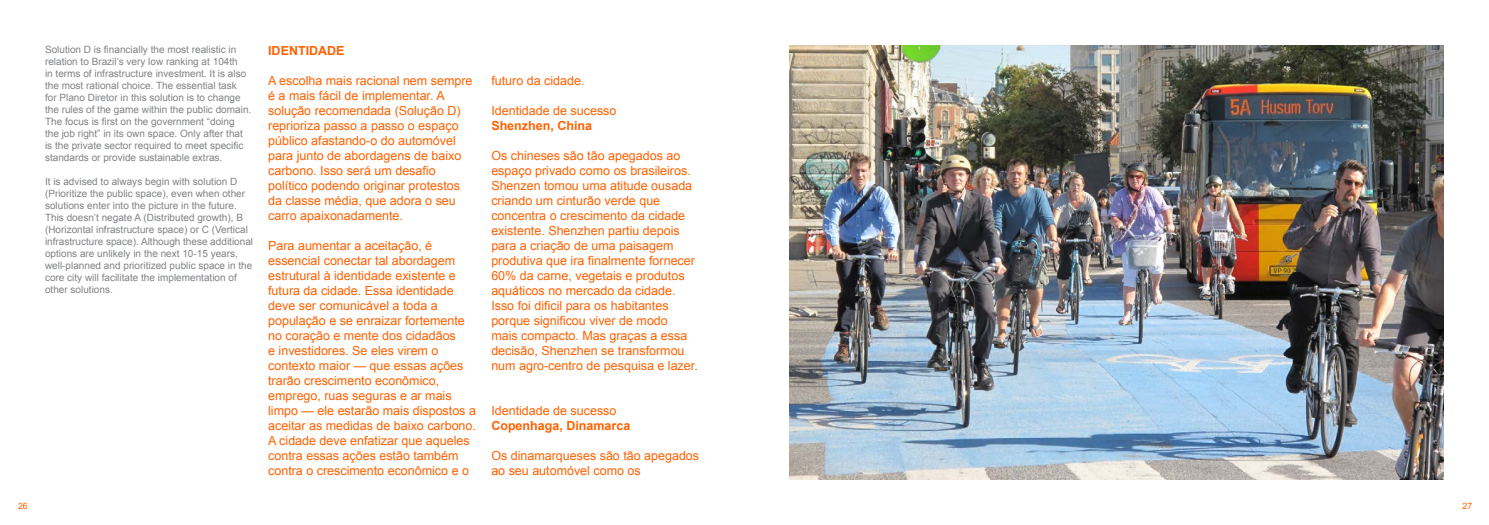
<style>
.page{position:relative;width:1489px;height:525px;background:#fff}
.page>*{position:absolute;margin:0;border:0;box-sizing:border-box;transform-origin:0 0}
.t1{font:12.5px/15px "Arial";color:#ff6100}
.t2{font:700 12.5px "Arial";color:#ff6100}
.t3{font:10px/12px "Arial";color:#808285}
.t4{font:8.75px "Arial";color:#ff6100}
</style>
<div class="page">
<img style="left:789px;top:46px;width:654px;height:433px">
<p class="t3" style="left:45px;top:44px;width:208px">Solution D is financially the most realistic in relation to Brazil’s very low ranking at 104th<br>in terms of infrastructure investment. It is also the most rational choice. The essential task<br>for Plano Diretor in this solution is to change the rules of the game within the public domain.<br>The focus is first on the government “doing<br>the job right” in its own space. Only after that is the private sector required to meet specific standards or provide sustainable extras.</p>
<p class="t3" style="left:45px;top:176px;width:210px">It is advised to always begin with solution D (Prioritize the public space), even when other solutions enter into the picture in the future.<br>This doesn’t negate A (Distributed growth), B (Horizontal infrastructure space) or C (Vertical infrastructure space). Although these additional options are unlikely in the next 10-15 years, well-planned and prioritized public space in the core city will facilitate the implementation of other solutions.</p>
<p class="t2" style="left:268px;top:42px;width:78px">IDENTIDADE</p>
<p class="t1" style="left:268px;top:73px;width:206px">A escolha mais racional nem sempre é a mais fácil de implementar. A solução recomendada (Solução D) reprioriza passo a passo o espaço público afastando-o do automóvel para junto de abordagens de baixo carbono. Isso será um desafio político podendo originar protestos da classe média, que adora o seu carro apaixonadamente.</p>
<p class="t1" style="left:268px;top:238px;width:209px">Para aumentar a aceitação, é essencial conectar tal abordagem estrutural à identidade existente e futura da cidade. Essa identidade deve ser comunicável a toda a população e se enraizar fortemente no coração e mente dos cidadãos<br>e investidores. Se eles virem o contexto maior — que essas ações trarão crescimento econômico, emprego, ruas seguras e ar mais limpo — ele estarão mais dispostos a aceitar as medidas de baixo carbono.<br>A cidade deve enfatizar que aqueles contra essas ações estão também contra o crescimento econômico e o</p>
<p class="t1" style="left:491px;top:73px;width:95px">futuro da cidade.</p>
<p class="t1" style="left:491px;top:103px;width:127px">Identidade de sucesso</p>
<p class="t2" style="left:491px;top:117px;width:102px">Shenzhen, China</p>
<p class="t1" style="left:491px;top:148px;width:208px">Os chineses são tão apegados ao espaço privado como os brasileiros.<br>Shenzen tomou uma atitude ousada criando um cinturão verde que concentra o crescimento da cidade existente. Shenzhen partiu depois para a criação de uma paisagem produtiva que ira finalmente fornecer 60% da carne, vegetais e produtos aquáticos no mercado da cidade.<br>Isso foi dificil para os habitantes porque significou viver de modo<br>mais compacto. Mas graças a essa decisão, Shenzhen se transformou num agro-centro de pesquisa e lazer.</p>
<p class="t1" style="left:491px;top:403px;width:127px">Identidade de sucesso</p>
<p class="t2" style="left:491px;top:417px;width:140px">Copenhaga, Dinamarca</p>
<p class="t1" style="left:491px;top:448px;width:209px">Os dinamarqueses são tão apegados ao seu automóvel como os</p>
<p class="t4" style="left:18px;top:500px;width:11px">26</p>
<p class="t4" style="left:1462px;top:500px;width:11px">27</p>
</div>
